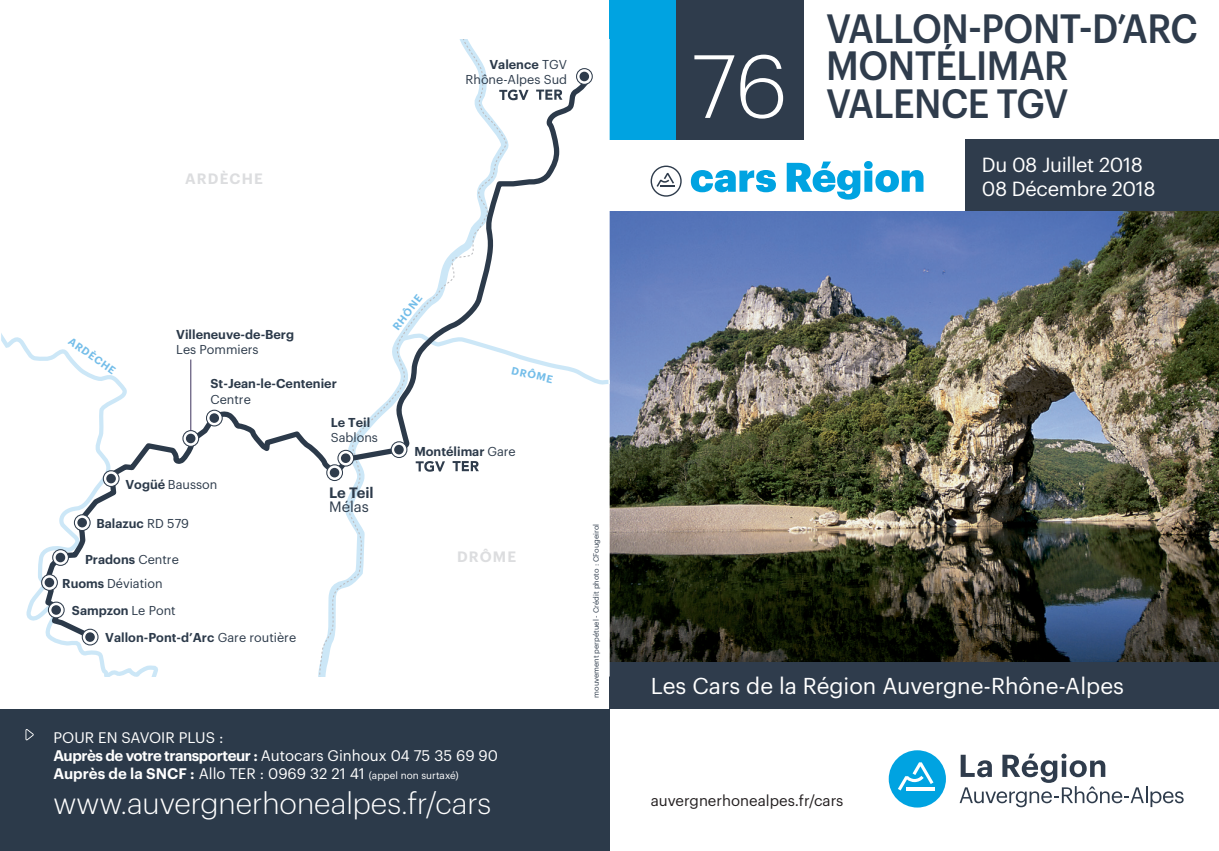
<style>
.page{position:relative;width:1219px;height:851px;background:#fff}
.page>*{position:absolute;margin:0;border:0;box-sizing:border-box;transform-origin:0 0}
.t1{font:500 40px "Graphik";letter-spacing:-.015em;color:#2f3c4c;scale:.92 1}
.t2{font:300 29.5px "Graphik";color:#fff}
.t3{font:22.5px "Graphik";color:#fff}
.t4{font:20px/24px "Graphik";letter-spacing:-.015em;color:#fff}
.t5{font:15px/18px "Graphik";color:#fff}
.t6{font:15px "Graphik";color:#231f20}
.t7{font:600 14.75px "Graphik";letter-spacing:.075em;color:#dcdddf}
.t8{font:600 14.75px "Graphik";color:#2c3a4a}
.t9{font:14.75px "Graphik";color:#2c3a4a}
.t10{font:600 12.5px/27.2px "Graphik";color:#2c3a4a}
.t11{font:12.5px/23.8px "Graphik";color:#2c3a4a}
.t12{font:600 10.5px "Graphik";color:#73bde9}
.t13{font:7.5px "Graphik";color:#2f3c4c}
.s1{font-weight:600}
.s2{font-weight:400}
.s3{font-size:10px}
.s4{font-weight:300;font-size:87.5px;color:#fff}
</style>
<div class="page">
<div style="left:609px;top:0;width:68px;height:139px;background:#00a3e1"></div>
<div style="left:677px;top:0;width:127px;height:139px;background:#2f3c4c"></div>
<div style="left:965px;top:139px;width:254px;height:72px;background:#2f3c4c"></div>
<div style="left:610px;top:661px;width:609px;height:48px;background:#2f3c4c"></div>
<svg style="left:960px;top:753px;width:224px;height:54px"></svg>
<div style="left:889px;top:750px;width:57px;height:57px;background:#00a3e1;border-radius:50%"></div>
<hr style="left:906px;top:787px;width:29px;height:3px;background:#fff">
<svg style="left:898px;top:762px;width:35px;height:28px"></svg>
<div style="left:0;top:709px;width:609px;height:141px;background:#2c3a4a"></div>
<svg style="left:651px;top:165px;width:31px;height:32px"></svg>
<svg style="left:691px;top:170px;width:85px;height:22px"></svg>
<svg style="left:787px;top:161px;width:136px;height:38px"></svg>
<img style="left:610px;top:211px;width:609px;height:450px">
<svg style="left:1px;top:333px;width:157px;height:343px"></svg>
<svg style="left:318px;top:39px;width:167px;height:637px"></svg>
<svg style="left:41px;top:70px;width:551px;height:572px"></svg>
<svg style="left:82px;top:629px;width:16px;height:16px"></svg>
<div style="left:82px;top:628px;width:17px;height:17px;border:1px solid #2f3c4c;border-radius:50%"></div>
<div style="left:85px;top:632px;width:10px;height:9px;background:#2f3c4c;border-radius:50%"></div>
<svg style="left:48px;top:602px;width:16px;height:15px"></svg>
<div style="left:48px;top:601px;width:17px;height:17px;border:1px solid #2f3c4c;border-radius:50%"></div>
<div style="left:51px;top:605px;width:10px;height:9px;background:#2f3c4c;border-radius:50%"></div>
<svg style="left:42px;top:574px;width:15px;height:16px"></svg>
<div style="left:41px;top:574px;width:17px;height:16px;border:1px solid #2f3c4c;border-radius:50%"></div>
<div style="left:45px;top:577px;width:9px;height:10px;background:#2f3c4c;border-radius:50%"></div>
<svg style="left:53px;top:549px;width:15px;height:16px"></svg>
<div style="left:52px;top:549px;width:17px;height:17px;border:1px solid #2f3c4c;border-radius:50%"></div>
<div style="left:56px;top:552px;width:9px;height:10px;background:#2f3c4c;border-radius:50%"></div>
<svg style="left:74px;top:514px;width:16px;height:16px"></svg>
<div style="left:74px;top:514px;width:17px;height:17px;border:1px solid #2f3c4c;border-radius:50%"></div>
<div style="left:77px;top:518px;width:10px;height:9px;background:#2f3c4c;border-radius:50%"></div>
<svg style="left:103px;top:470px;width:16px;height:16px"></svg>
<div style="left:103px;top:470px;width:17px;height:17px;border:1px solid #2f3c4c;border-radius:50%"></div>
<svg style="left:106px;top:473px;width:10px;height:10px"></svg>
<svg style="left:183px;top:430px;width:16px;height:16px"></svg>
<div style="left:182px;top:430px;width:17px;height:17px;border:1px solid #2f3c4c;border-radius:50%"></div>
<div style="left:186px;top:433px;width:9px;height:10px;background:#2f3c4c;border-radius:50%"></div>
<svg style="left:206px;top:410px;width:16px;height:16px"></svg>
<div style="left:206px;top:409px;width:17px;height:17px;border:1px solid #2f3c4c;border-radius:50%"></div>
<div style="left:209px;top:413px;width:10px;height:10px;background:#2f3c4c;border-radius:50%"></div>
<svg style="left:327px;top:464px;width:15px;height:16px"></svg>
<div style="left:326px;top:464px;width:17px;height:17px;border:1px solid #2f3c4c;border-radius:50%"></div>
<div style="left:330px;top:468px;width:9px;height:9px;background:#2f3c4c;border-radius:50%"></div>
<svg style="left:338px;top:450px;width:16px;height:16px"></svg>
<div style="left:337px;top:449px;width:17px;height:17px;border:1px solid #2f3c4c;border-radius:50%"></div>
<div style="left:341px;top:453px;width:9px;height:10px;background:#2f3c4c;border-radius:50%"></div>
<svg style="left:391px;top:441px;width:16px;height:16px"></svg>
<div style="left:391px;top:441px;width:16px;height:17px;border:1px solid #2f3c4c;border-radius:50%"></div>
<div style="left:394px;top:445px;width:10px;height:9px;background:#2f3c4c;border-radius:50%"></div>
<svg style="left:577px;top:69px;width:15px;height:15px"></svg>
<div style="left:576px;top:68px;width:17px;height:17px;border:1px solid #2f3c4c;border-radius:50%"></div>
<div style="left:579px;top:72px;width:10px;height:9px;background:#2f3c4c;border-radius:50%"></div>
<hr style="left:190px;top:359px;width:1px;height:71px;background:#3f345e">
<svg style="left:499px;top:90px;width:30px;height:10px"></svg>
<svg style="left:536px;top:90px;width:26px;height:10px"></svg>
<svg style="left:416px;top:461px;width:29px;height:10px"></svg>
<svg style="left:453px;top:461px;width:26px;height:10px"></svg>
<hr style="left:608px;top:39px;width:2px;height:637px;background:#fff">
<svg style="left:26px;top:729px;width:8px;height:11px"></svg>
<p class="t7" style="left:185px;top:167px;width:79px">ARDÈCHE</p>
<p class="t11" style="left:466px;top:55px;width:103px;line-height:15.2px;text-align:right"><span class="s1">Valence</span> TGV<br>Rhône-Alpes Sud</p>
<p class="t12" style="left:74px;top:333px;width:57px;rotate:36deg">ARDÈCHE</p>
<p class="t10" style="left:176px;top:319px;width:119px">Villeneuve-de-Berg</p>
<p class="t11" style="left:176px;top:336px;width:84px">Les Pommiers</p>
<p class="t10" style="left:211px;top:369px;width:128px">St-Jean-le-Centenier</p>
<p class="t11" style="left:211px;top:386px;width:42px">Centre</p>
<p class="t10" style="left:331px;top:408px;width:41px">Le Teil</p>
<p class="t11" style="left:331px;top:425px;width:49px">Sablons</p>
<p class="t11" style="left:125px;top:471px;width:94px"><span class="s1">Vogüé</span> Bausson</p>
<p class="t10" style="left:96px;top:509px;width:94px">Balazuc <span class="s2">RD 579</span></p>
<p class="t11" style="left:62px;top:546px;width:118px;text-indent:23px"><span class="s1">Pradons</span> Centre<br><span class="s1">Ruoms</span> Déviation</p>
<p class="t10" style="left:105px;top:595px;width:192px;text-indent:-33px">Sampzon <span class="s2">Le Pont<br></span>Vallon-Pont-d’Arc <span class="s2">Gare routière</span></p>
<p class="t8" style="left:329px;top:481px;width:46px">Le Teil</p>
<p class="t9" style="left:329px;top:496px;width:41px">Mélas</p>
<p class="t12" style="left:389px;top:324px;width:43px;rotate:-53deg">RHÔNE</p>
<p class="t12" style="left:514px;top:362px;width:44px;rotate:13deg">DRÔME</p>
<p class="t10" style="left:414px;top:436px;width:103px">Montélimar <span class="s2">Gare</span></p>
<p class="t7" style="left:457px;top:545px;width:61px">DRÔME</p>
<p class="t5" style="left:54px;top:726px;width:446px">POUR EN SAVOIR PLUS :<br><span class="s1">Auprès de votre transporteur :</span> Autocars Ginhoux 04 75 35 69 90<br><span class="s1">Auprès de la SNCF :</span> Allo TER : 0969 32 21 41 <span class="s3">(appel non surtaxé)</span></p>
<h2 class="t2" style="left:54px;top:781px;width:439px">www.auvergnerhonealpes.fr/cars</h2>
<p class="t13" style="left:590px;top:697px;width:175px;rotate:-90deg">mouvement perpétuel - Crédit photo : CFougeirol</p>
<h1 class="t1" style="left:826px;top:-2px;width:405px">VALLON-PONT-D’ARC</h1>
<h1 class="t1" style="left:826px;top:35px;width:265px">MONTÉLIMAR</h1>
<h1 class="t1" style="left:692px;top:73px;width:411px"><span class="s4">76</span> VALENCE TGV</h1>
<h3 class="t4" style="left:982px;top:151px;width:175px">Du 08 Juillet 2018<br>08 Décembre 2018</h3>
<h3 class="t3" style="left:651px;top:668px;width:475px">Les Cars de la Région Auvergne-Rhône-Alpes</h3>
<p class="t6" style="left:651px;top:788px;width:194px">auvergnerhonealpes.fr/cars</p>
</div>
